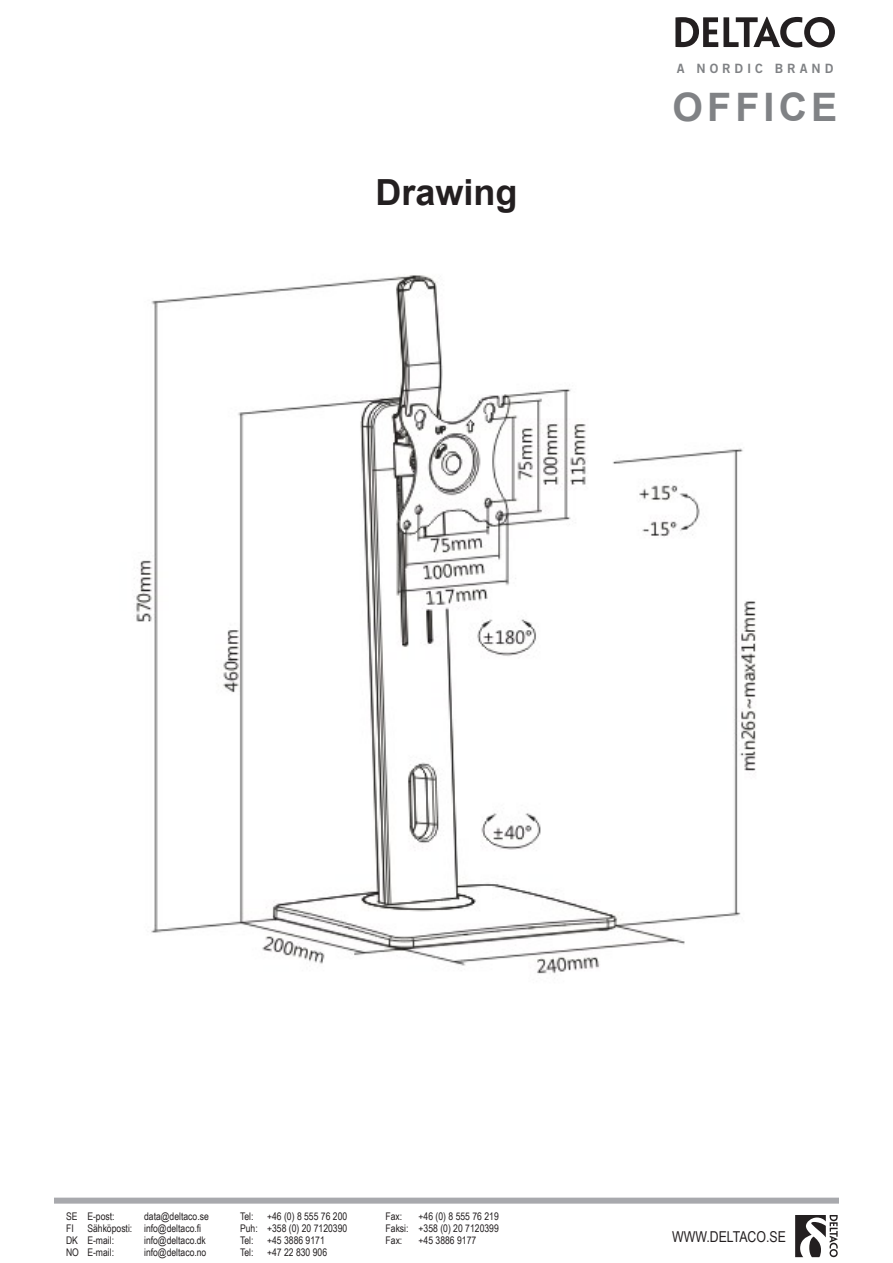
<style>
.page{position:relative;width:893px;height:1263px;background:#fff}
.page>*{position:absolute;margin:0;border:0;box-sizing:border-box;transform-origin:0 0}
.t1{font:700 39.3px "Arial";letter-spacing:.105em;color:#808285}
.t2{font:700 36px "Arial";color:#231f20}
.t3{font:15px "Arial Narrow";color:#231f20}
.t4{font:12.9px "Trade Gothic LT Std Bd 2";color:#808285}
.t5{font:10.5px "Arial Narrow";color:#231f20}
</style>
<div class="page">
<svg style="left:795px;top:1215px;width:43px;height:42px"></svg>
<div style="left:54px;top:1197px;width:785px;height:6px;background:#a8a9ad"></div>
<svg style="left:675px;top:17px;width:160px;height:30px"></svg>
<img style="left:134px;top:275px;width:622px;height:699px">
<h2 class="t2" style="left:375px;top:167px;width:144px">Drawing</h2>
<p class="t4" style="left:677px;top:61px;width:158px">A N O R D I C B R A N D</p>
<h1 class="t1" style="left:672px;top:80px;width:166px">OFFICE</h1>
<p class="t5" style="left:66px;top:1209px;width:50px">SE E-post:</p>
<p class="t5" style="left:144px;top:1209px;width:66px">data@deltaco.se</p>
<p class="t5" style="left:240px;top:1209px;width:15px">Tel:</p>
<p class="t5" style="left:267px;top:1209px;width:82px">+46 (0) 8 555 76 200</p>
<p class="t5" style="left:386px;top:1209px;width:18px">Fax:</p>
<p class="t5" style="left:419px;top:1209px;width:82px">+46 (0) 8 555 76 219</p>
<p class="t5" style="left:66px;top:1221px;width:9px">FI</p>
<p class="t5" style="left:87px;top:1221px;width:115px">Sähköposti: info@deltaco.fi</p>
<p class="t5" style="left:240px;top:1221px;width:109px">Puh: +358 (0) 20 7120390</p>
<p class="t5" style="left:386px;top:1221px;width:115px">Faksi: +358 (0) 20 7120399</p>
<p class="t5" style="left:66px;top:1233px;width:50px">DK E-mail:</p>
<p class="t5" style="left:144px;top:1233px;width:63px">info@deltaco.dk</p>
<p class="t5" style="left:240px;top:1233px;width:15px">Tel:</p>
<p class="t5" style="left:267px;top:1233px;width:59px">+45 3886 9171</p>
<p class="t5" style="left:386px;top:1233px;width:18px">Fax:</p>
<p class="t5" style="left:419px;top:1233px;width:59px">+45 3886 9177</p>
<p class="t5" style="left:66px;top:1245px;width:50px">NO E-mail:</p>
<p class="t5" style="left:144px;top:1245px;width:64px">info@deltaco.no</p>
<p class="t5" style="left:240px;top:1245px;width:15px">Tel:</p>
<p class="t5" style="left:267px;top:1245px;width:62px">+47 22 830 906</p>
<h3 class="t3" style="left:672px;top:1225px;width:115px">WWW.DELTACO.SE</h3>
</div>
